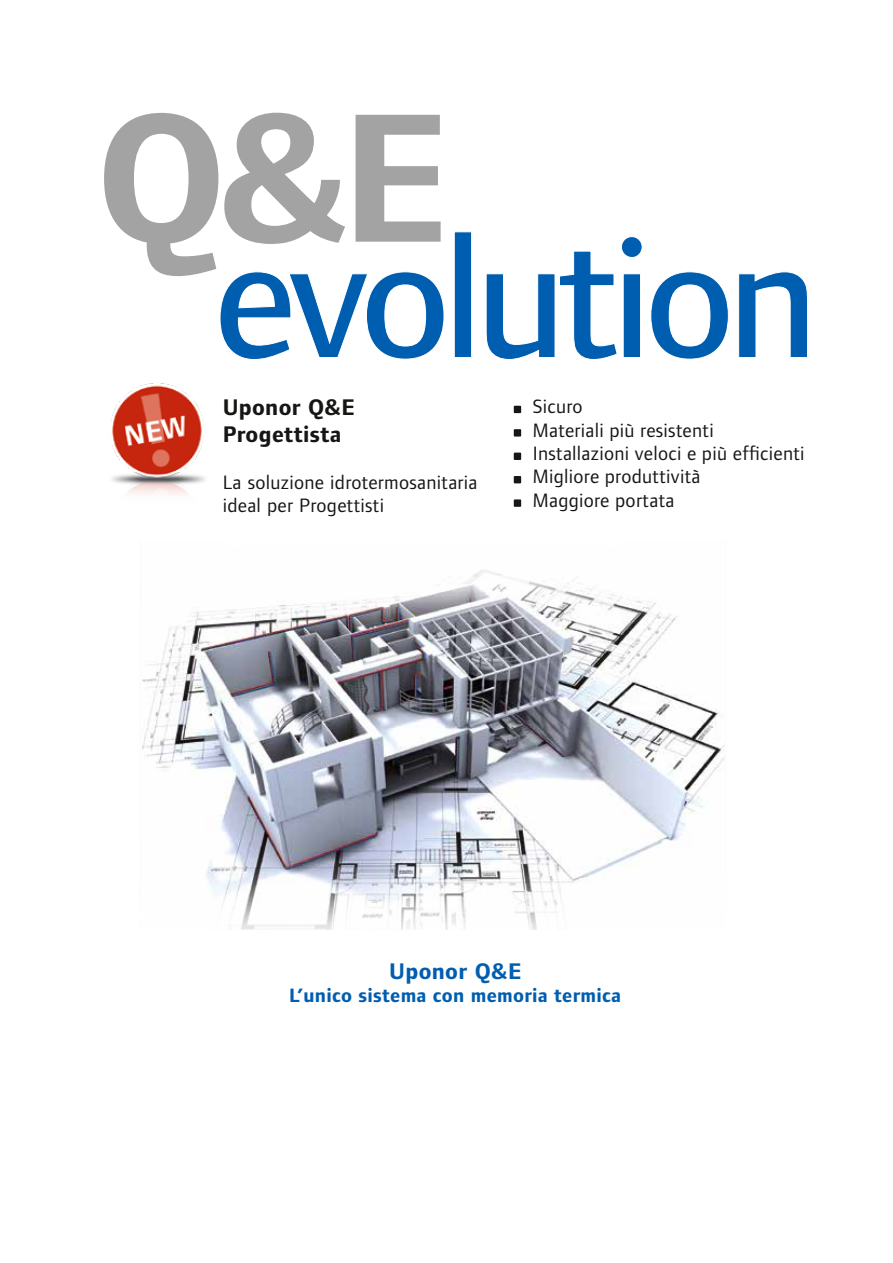
<style>
.page{position:relative;width:893px;height:1263px;background:#fff}
.page>*{position:absolute;margin:0;border:0;box-sizing:border-box;transform-origin:0 0}
.t1{font:700 23.4px/26.7px "Foundry Form Sans";letter-spacing:.015em;color:#161615}
.t2{font:700 23.4px "Foundry Form Sans";letter-spacing:.015em;color:#005eb0}
.t3{font:20.1px/23.4px "Foundry Form Sans";letter-spacing:.015em;color:#161615}
.t4{font:700 20.1px "Foundry Form Sans";letter-spacing:.015em;color:#005eb0}
</style>
<div class="page">
<svg style="left:104px;top:113px;width:337px;height:163px;fill:#a9a9a9"></svg>
<svg style="left:219px;top:231px;width:589px;height:129px"></svg>
<img style="left:142px;top:569px;width:583px;height:360px">
<img style="left:111px;top:383px;width:94px;height:112px">
<div style="left:514px;top:406px;width:7px;height:7px;background:#161615"></div>
<div style="left:514px;top:429px;width:7px;height:7px;background:#161615"></div>
<div style="left:514px;top:453px;width:7px;height:7px;background:#161615"></div>
<div style="left:514px;top:476px;width:7px;height:7px;background:#161615"></div>
<div style="left:514px;top:499px;width:7px;height:8px;background:#161615"></div>
<p class="t1" style="left:223px;top:394px;width:133px">Uponor Q&amp;E<br>Progettista</p>
<p class="t3" style="left:223px;top:470px;width:256px">La soluzione idrotermosanitaria ideal per Progettisti</p>
<p class="t3" style="left:533px;top:395px;width:273px">Sicuro<br>Materiali più resistenti<br>Installazioni veloci e più efficienti<br>Migliore produttività<br>Maggiore portata</p>
<p class="t2" style="left:389px;top:957px;width:133px">Uponor Q&amp;E</p>
<p class="t4" style="left:289px;top:984px;width:333px">L’unico sistema con memoria termica</p>
</div>
